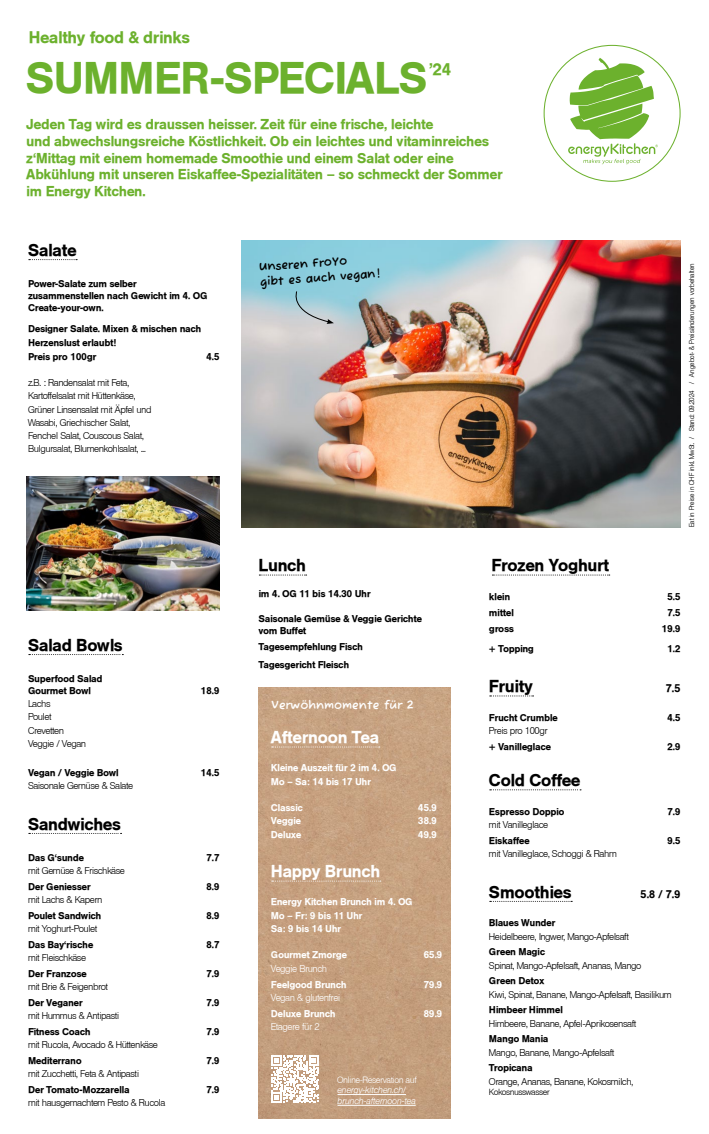
<style>
.page{position:relative;width:709px;height:1134px;background:#fff}
.page>*{position:absolute;margin:0;border:0;box-sizing:border-box;transform-origin:0 0}
.t1{font:43.2px "Helba Med DB Bold";color:#6cb12d}
.t2{font:16.9px "Helba Med DB Bold";color:#000}
.t3{font:16.9px "Helba Med DB Bold";color:#fff}
.t4{font:16.4px "Helba Med DB Bold";color:#6cb12d}
.t5{font:14px/16.8px "Helba Med DB Bold";color:#6cb12d}
.t6{font:700 12px/15px "Fuzzy Bubbles";color:#000}
.t7{font:700 12px "Fuzzy Bubbles";color:#fff}
.t8{font:10.9px "Helba Med DB Bold";color:#000}
.t9{font:9.7px/13.3px "Helba Light DB Normal";color:#000}
.t10{font:9.7px/11.6px "Helba Med DB Bold";color:#000}
.t11{font:9.7px/13.3px "Helba Med DB Bold";color:#fff}
.t12{font:9.7px "Helba Light DB Normal";color:#fff}
.t13{font:9px/10.7px "Helba Light DB Italic";color:#fff}
.t14{font:9px "Helba Light DB Normal";color:#fff}
.t15{font:8.7px "Helba Light DB Normal";color:#000}
.t16{font:7px "Helba Light DB Normal";color:#000}
</style>
<div class="page">
<svg style="left:568px;top:58px;width:90px;height:106px"></svg>
<svg style="left:259px;top:575px;width:48px;height:1px"></svg>
<svg style="left:29px;top:259px;width:48px;height:1px"></svg>
<svg style="left:29px;top:654px;width:94px;height:1px"></svg>
<svg style="left:29px;top:833px;width:93px;height:1px"></svg>
<svg style="left:492px;top:575px;width:117px;height:1px"></svg>
<svg style="left:490px;top:695px;width:43px;height:1px"></svg>
<svg style="left:490px;top:789px;width:91px;height:1px"></svg>
<svg style="left:490px;top:901px;width:82px;height:1px"></svg>
<img style="left:259px;top:687px;width:191px;height:431px">
<svg style="left:272px;top:746px;width:108px;height:1px"></svg>
<svg style="left:272px;top:881px;width:109px;height:1px"></svg>
<hr style="left:337px;top:1094px;width:69px;height:1px;background:#fff">
<hr style="left:337px;top:1105px;width:79px;height:1px;background:#fff">
<svg style="left:271px;top:1055px;width:48px;height:48px"></svg>
<img style="left:27px;top:477px;width:193px;height:134px">
<img style="left:241px;top:240px;width:439px;height:287px">
<svg style="left:289px;top:290px;width:45px;height:34px;background:#a7c6cf"></svg>
<h3 class="t4" style="left:29px;top:27px;width:162px">Healthy food &amp; drinks</h3>
<h1 class="t1" style="left:27px;top:53px;width:402px">SUMMER-SPECIALS</h1>
<h3 class="t4" style="left:429px;top:59px;width:24px">’24</h3>
<p class="t5" style="left:27px;top:116px;width:478px">Jeden Tag wird es draussen heisser. Zeit für eine frische, leichte<br>und abwechslungsreiche Köstlichkeit. Ob ein leichtes und vitaminreiches z‘Mittag mit einem homemade Smoothie und einem Salat oder eine Abkühlung mit unseren Eiskaffee-Spezialitäten – so schmeckt der Sommer im Energy Kitchen.</p>
<h2 class="t2" style="left:28px;top:240px;width:50px">Salate</h2>
<p class="t10" style="left:28px;top:278px;width:181px">Power-Salate zum selber zusammenstellen nach Gewicht im 4. OG<br>Create-your-own.</p>
<p class="t10" style="left:28px;top:322px;width:174px;line-height:13.6px">Designer Salate. Mixen &amp; mischen nach<br>Herzenslust erlaubt!<br>Preis pro 100gr</p>
<p class="t10" style="left:206px;top:350px;width:15px">4.5</p>
<p class="t9" style="left:28px;top:376px;width:124px">z.B. : Randensalat mit Feta,<br>Kartoffelsalat mit Hüttenkäse,<br>Grüner Linsensalat mit Äpfel und<br>Wasabi, Griechischer Salat,<br>Fenchel Salat, Couscous Salat,<br>Bulgursalat, Blumenkohlsalat, ...</p>
<h2 class="t2" style="left:28px;top:635px;width:96px">Salad Bowls</h2>
<p class="t10" style="left:28px;top:673px;width:76px">Superfood Salad<br>Gourmet Bowl</p>
<p class="t10" style="left:201px;top:685px;width:20px">18.9</p>
<p class="t9" style="left:28px;top:697px;width:59px">Lachs<br>Poulet<br>Crevetten<br>Veggie / Vegan</p>
<p class="t10" style="left:28px;top:767px;width:92px">Vegan / Veggie Bowl</p>
<p class="t10" style="left:201px;top:767px;width:20px">14.5</p>
<p class="t9" style="left:28px;top:779px;width:106px">Saisonale Gemüse &amp; Salate</p>
<h2 class="t2" style="left:28px;top:814px;width:94px">Sandwiches</h2>
<p class="t10" style="left:28px;top:852px;width:57px">Das G‘sunde</p>
<p class="t10" style="left:206px;top:852px;width:15px">7.7</p>
<p class="t9" style="left:28px;top:864px;width:98px">mit Gemüse &amp; Frischkäse</p>
<p class="t10" style="left:28px;top:881px;width:64px">Der Geniesser</p>
<p class="t10" style="left:206px;top:881px;width:15px">8.9</p>
<p class="t9" style="left:28px;top:893px;width:75px">mit Lachs &amp; Kapern</p>
<p class="t10" style="left:28px;top:910px;width:75px">Poulet Sandwich</p>
<p class="t10" style="left:206px;top:910px;width:15px">8.9</p>
<p class="t9" style="left:28px;top:922px;width:70px">mit Yoghurt-Poulet</p>
<p class="t10" style="left:28px;top:939px;width:66px">Das Bay‘rische</p>
<p class="t10" style="left:206px;top:939px;width:15px">8.7</p>
<p class="t9" style="left:28px;top:951px;width:59px">mit Fleischkäse</p>
<p class="t10" style="left:28px;top:968px;width:60px">Der Franzose</p>
<p class="t10" style="left:206px;top:968px;width:15px">7.9</p>
<p class="t9" style="left:28px;top:980px;width:81px">mit Brie &amp; Feigenbrot</p>
<p class="t10" style="left:28px;top:997px;width:56px">Der Veganer</p>
<p class="t10" style="left:206px;top:997px;width:15px">7.9</p>
<p class="t9" style="left:28px;top:1009px;width:92px">mit Hummus &amp; Antipasti</p>
<p class="t10" style="left:28px;top:1026px;width:64px">Fitness Coach</p>
<p class="t10" style="left:206px;top:1026px;width:15px">7.9</p>
<p class="t9" style="left:28px;top:1038px;width:131px">mit Rucola, Avocado &amp; Hüttenkäse</p>
<p class="t10" style="left:28px;top:1055px;width:55px">Mediterrano</p>
<p class="t10" style="left:206px;top:1055px;width:15px">7.9</p>
<p class="t9" style="left:28px;top:1067px;width:112px">mit Zucchetti, Feta &amp; Antipasti</p>
<p class="t10" style="left:28px;top:1083px;width:103px">Der Tomato-Mozzarella</p>
<p class="t10" style="left:206px;top:1083px;width:15px">7.9</p>
<p class="t9" style="left:28px;top:1096px;width:138px">mit hausgemachtem Pesto &amp; Rucola</p>
<p class="t6" style="left:259px;top:258px;width:122px;rotate:-4deg">Unseren FroYo<br>gibt es auch vegan!</p>
<p class="t16" style="left:687px;top:527px;width:265px;rotate:-90deg">Eat in Preise in CHF inkl. MwSt. / Stand: 09.2024 / Angebot- &amp; Preisänderungen vorbehalten</p>
<h2 class="t2" style="left:259px;top:556px;width:49px">Lunch</h2>
<p class="t10" style="left:259px;top:588px;width:113px">im 4. OG 11 bis 14.30 Uhr</p>
<p class="t10" style="left:259px;top:613px;width:165px">Saisonale Gemüse &amp; Veggie Gerichte vom Buffet</p>
<p class="t10" style="left:259px;top:638px;width:106px;line-height:18px">Tagesempfehlung Fisch<br>Tagesgericht Fleisch</p>
<p class="t7" style="left:271px;top:694px;width:144px">Verwöhnmomente für 2</p>
<h2 class="t3" style="left:271px;top:728px;width:109px">Afternoon Tea</h2>
<p class="t11" style="left:271px;top:761px;width:127px">Kleine Auszeit für 2 im 4. OG<br>Mo – Sa: 14 bis 17 Uhr</p>
<p class="t11" style="left:271px;top:801px;width:33px">Classic</p>
<p class="t11" style="left:418px;top:801px;width:20px">45.9</p>
<p class="t11" style="left:271px;top:814px;width:31px">Veggie</p>
<p class="t11" style="left:418px;top:814px;width:20px">38.9</p>
<p class="t11" style="left:271px;top:827px;width:32px">Deluxe</p>
<p class="t11" style="left:418px;top:827px;width:20px">49.9</p>
<h2 class="t3" style="left:271px;top:862px;width:111px">Happy Brunch</h2>
<p class="t11" style="left:271px;top:895px;width:143px">Energy Kitchen Brunch im 4. OG<br>Mo – Fr: 9 bis 11 Uhr<br>Sa: 9 bis 14 Uhr</p>
<p class="t11" style="left:271px;top:948px;width:77px">Gourmet Zmorge</p>
<p class="t11" style="left:424px;top:948px;width:20px">65.9</p>
<p class="t12" style="left:271px;top:963px;width:57px">Veggie Brunch</p>
<p class="t11" style="left:271px;top:977px;width:77px">Feelgood Brunch</p>
<p class="t11" style="left:424px;top:977px;width:20px">79.9</p>
<p class="t12" style="left:271px;top:992px;width:70px">Vegan &amp; glutenfrei</p>
<p class="t11" style="left:271px;top:1007px;width:66px">Deluxe Brunch</p>
<p class="t11" style="left:424px;top:1007px;width:20px">89.9</p>
<p class="t12" style="left:271px;top:1021px;width:50px">Etagere für 2</p>
<p class="t14" style="left:337px;top:1074px;width:81px">Online-Reservation auf</p>
<p class="t13" style="left:337px;top:1085px;width:80px">energy-kitchen.ch/ brunch-afternoon-tea</p>
<h2 class="t2" style="left:492px;top:556px;width:119px">Frozen Yoghurt</h2>
<p class="t10" style="left:489px;top:591px;width:22px">klein</p>
<p class="t10" style="left:667px;top:591px;width:15px">5.5</p>
<p class="t10" style="left:489px;top:606px;width:26px">mittel</p>
<p class="t10" style="left:667px;top:606px;width:15px">7.5</p>
<p class="t10" style="left:489px;top:622px;width:26px">gross</p>
<p class="t10" style="left:662px;top:622px;width:20px">19.9</p>
<p class="t10" style="left:489px;top:642px;width:46px">+ Topping</p>
<p class="t10" style="left:667px;top:642px;width:15px">1.2</p>
<h2 class="t2" style="left:489px;top:677px;width:45px">Fruity</h2>
<p class="t8" style="left:665px;top:682px;width:16px">7.5</p>
<p class="t10" style="left:489px;top:712px;width:70px">Frucht Crumble</p>
<p class="t10" style="left:667px;top:712px;width:15px">4.5</p>
<p class="t9" style="left:489px;top:724px;width:60px">Preis pro 100gr</p>
<p class="t10" style="left:489px;top:741px;width:63px">+ Vanilleglace</p>
<p class="t10" style="left:667px;top:741px;width:15px">2.9</p>
<h2 class="t2" style="left:489px;top:770px;width:93px">Cold Coffee</h2>
<p class="t10" style="left:489px;top:806px;width:77px">Espresso Doppio</p>
<p class="t10" style="left:667px;top:806px;width:15px">7.9</p>
<p class="t9" style="left:489px;top:818px;width:60px">mit Vanilleglace</p>
<p class="t10" style="left:489px;top:835px;width:42px">Eiskaffee</p>
<p class="t10" style="left:667px;top:835px;width:15px">9.5</p>
<p class="t9" style="left:489px;top:847px;width:129px">mit Vanilleglace, Schoggi &amp; Rahm</p>
<h2 class="t2" style="left:489px;top:882px;width:84px">Smoothies</h2>
<p class="t8" style="left:640px;top:887px;width:41px">5.8 / 7.9</p>
<p class="t10" style="left:489px;top:917px;width:68px">Blaues Wunder</p>
<p class="t9" style="left:489px;top:930px;width:141px">Heidelbeere, Ingwer, Mango-Apfelsaft</p>
<p class="t10" style="left:489px;top:946px;width:57px">Green Magic</p>
<p class="t9" style="left:489px;top:959px;width:153px">Spinat, Mango-Apfelsaft, Ananas, Mango</p>
<p class="t10" style="left:489px;top:975px;width:57px">Green Detox</p>
<p class="t9" style="left:489px;top:988px;width:184px">Kiwi, Spinat, Banane, Mango-Apfelsaft, Basilikum</p>
<p class="t10" style="left:489px;top:1004px;width:75px">Himbeer Himmel</p>
<p class="t9" style="left:489px;top:1017px;width:148px">Himbeere, Banane, Apfel-Aprikosensaft</p>
<p class="t10" style="left:489px;top:1033px;width:61px">Mango Mania</p>
<p class="t9" style="left:489px;top:1045px;width:126px">Mango, Banane, Mango-Apfelsaft</p>
<p class="t10" style="left:489px;top:1062px;width:45px">Tropicana</p>
<p class="t9" style="left:489px;top:1074px;width:145px">Orange, Ananas, Banane, Kokosmilch,</p>
<p class="t15" style="left:489px;top:1087px;width:62px">Kokosnusswasser</p>
</div>
